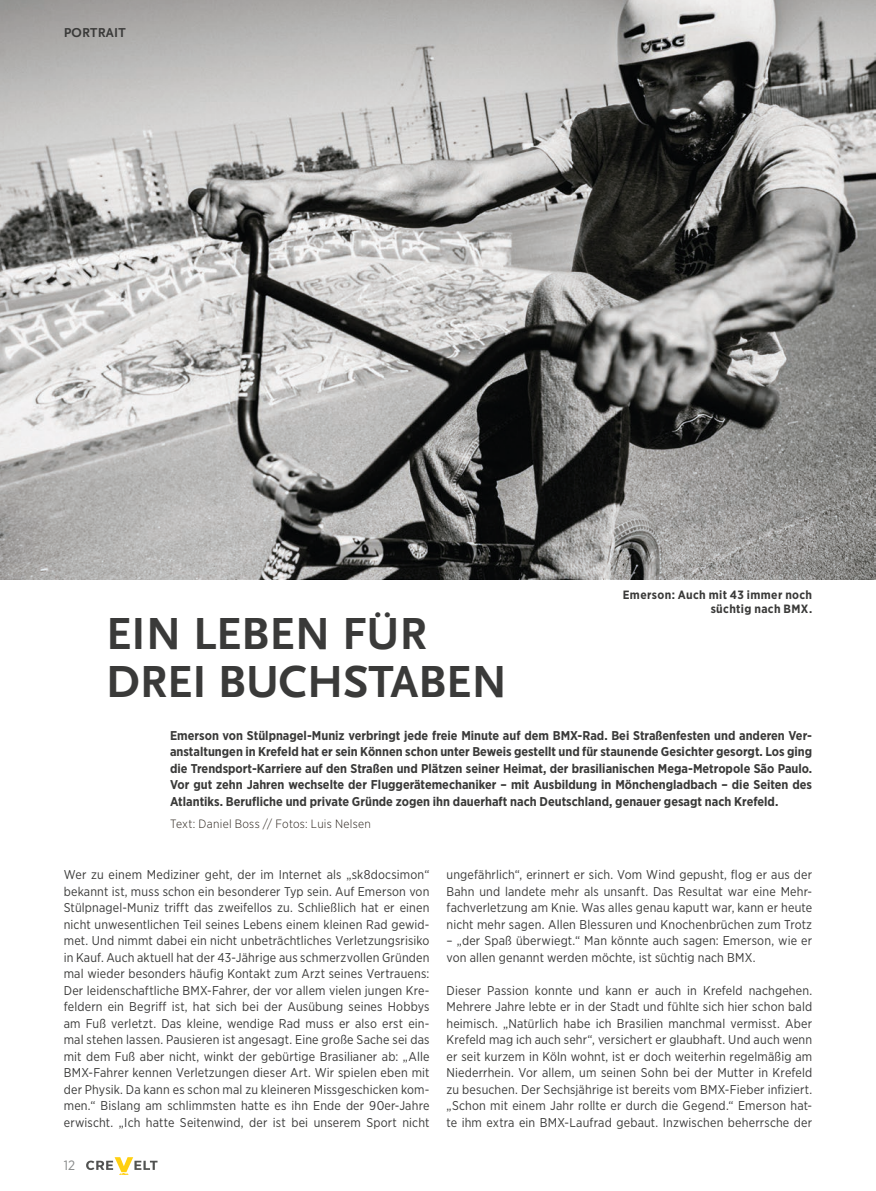
<style>
.page{position:relative;width:876px;height:1191px;background:#fff}
.page>*{position:absolute;margin:0;border:0;box-sizing:border-box;transform-origin:0 0}
.t1{font:700 46.95px/48px "Scala Sans";color:#3a3a39}
.t2{font:700 13.5px "Scala Sans";letter-spacing:.02em;color:#3a3a39}
.t3{font:13.5px "Gotham Narrow";color:#878989}
.t4{font:12.75px/16.5px "Gotham Narrow";letter-spacing:.015em;color:#3a3a39;text-align:justify}
.t5{font:700 12.75px/16.5px "Gotham Narrow";color:#3a3a39;text-align:justify}
.t6{font:700 12px/13.5px "Gotham Narrow";letter-spacing:.03em;color:#3a3a39;text-align:right}
.t7{font:300 12px "Gotham Narrow";letter-spacing:.02em;color:#29211a}
</style>
<div class="page">
<img style="left:0;top:0;width:876px;height:579px">
<svg style="left:86px;top:1157px;width:72px;height:17px"></svg>
<p class="t2" style="left:64px;top:26px;width:64px">PORTRAIT</p>
<h1 class="t1" style="left:106px;top:611px;width:402px">EIN LEBEN FÜR<br>DREI BUCHSTABEN</h1>
<p class="t6" style="left:623px;top:588px;width:191px">Emerson: Auch mit 43 immer noch süchtig nach BMX.</p>
<p class="t5" style="left:170px;top:726px;width:644px">Emerson von Stülpnagel-Muniz verbringt jede freie Minute auf dem BMX-Rad. Bei Straßenfesten und anderen Ver&shy;anstaltungen in Krefeld hat er sein Können schon unter Beweis gestellt und für staunende Gesichter gesorgt. Los ging die Trendsport-Karriere auf den Straßen und Plätzen seiner Heimat, der brasilianischen Mega-Metropole São Paulo.<br>Vor gut zehn Jahren wechselte der Fluggerätemechaniker – mit Ausbildung in Mönchengladbach – die Seiten des Atlantiks. Berufliche und private Gründe zogen ihn dauerhaft nach Deutschland, genauer gesagt nach Krefeld.</p>
<p class="t7" style="left:170px;top:816px;width:202px">Text: Daniel Boss // Fotos: Luis Nelsen</p>
<p class="t4" style="left:64px;top:866px;width:367px">Wer zu einem Mediziner geht, der im Internet als „sk8docsimon“ bekannt ist, muss schon ein besonderer Typ sein. Auf Emerson von Stülpnagel-Muniz trifft das zweifellos zu. Schließlich hat er einen nicht unwesentlichen Teil seines Lebens einem kleinen Rad gewid&shy;met. Und nimmt dabei ein nicht unbeträchtliches Verletzungsrisiko in Kauf. Auch aktuell hat der 43-Jährige aus schmerzvollen Gründen mal wieder besonders häufig Kontakt zum Arzt seines Vertrauens:<br>Der leidenschaftliche BMX-Fahrer, der vor allem vielen jungen Kre&shy;feldern ein Begriff ist, hat sich bei der Ausübung seines Hobbys am Fuß verletzt. Das kleine, wendige Rad muss er also erst ein&shy;mal stehen lassen. Pausieren ist angesagt. Eine große Sache sei das mit dem Fuß aber nicht, winkt der gebürtige Brasilianer ab: „Alle BMX-Fahrer kennen Verletzungen dieser Art. Wir spielen eben mit der Physik. Da kann es schon mal zu kleineren Missgeschicken kom&shy;men.“ Bislang am schlimmsten hatte es ihn Ende der 90er-Jahre erwischt. „Ich hatte Seitenwind, der ist bei unserem Sport nicht</p>
<p class="t4" style="left:446px;top:866px;width:367px">ungefährlich“, erinnert er sich. Vom Wind gepusht, flog er aus der Bahn und landete mehr als unsanft. Das Resultat war eine Mehr&shy;fachverletzung am Knie. Was alles genau kaputt war, kann er heute nicht mehr sagen. Allen Blessuren und Knochenbrüchen zum Trotz</p>
<p class="t4" style="left:446px;top:932px;width:367px">– „der Spaß überwiegt.“ Man könnte auch sagen: Emerson, wie er von allen genannt werden möchte, ist süchtig nach BMX.</p>
<p class="t4" style="left:446px;top:982px;width:367px">Dieser Passion konnte und kann er auch in Krefeld nachgehen.<br>Mehrere Jahre lebte er in der Stadt und fühlte sich hier schon bald heimisch. „Natürlich habe ich Brasilien manchmal vermisst. Aber Krefeld mag ich auch sehr“, versichert er glaubhaft. Und auch wenn er seit kurzem in Köln wohnt, ist er doch weiterhin regelmäßig am Niederrhein. Vor allem, um seinen Sohn bei der Mutter in Krefeld zu besuchen. Der Sechsjährige ist bereits vom BMX-Fieber infiziert. „Schon mit einem Jahr rollte er durch die Gegend.“ Emerson hat&shy;te ihm extra ein BMX-Laufrad gebaut. Inzwischen beherrsche der</p>
<p class="t3" style="left:64px;top:1156px;width:13px">12</p>
</div>
